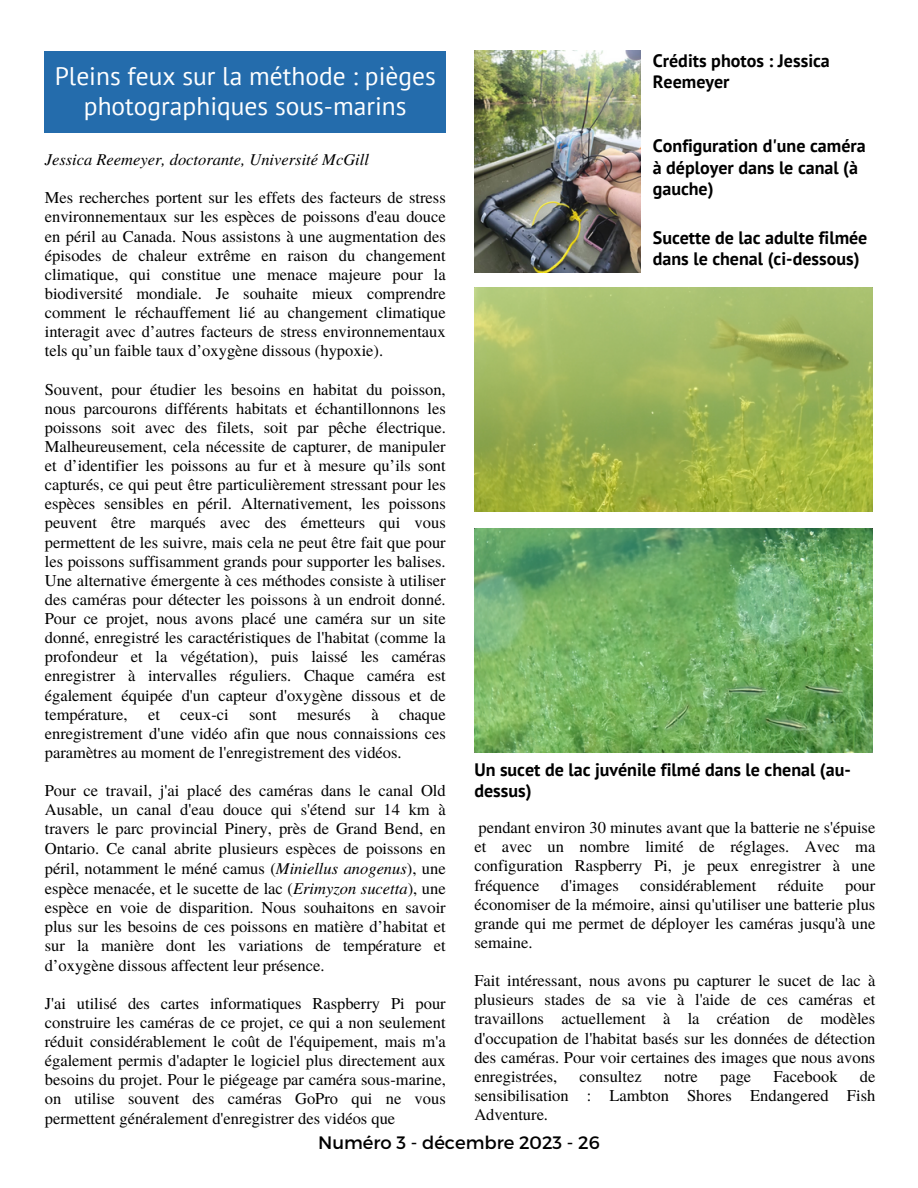
<style>
.page{position:relative;width:918px;height:1188px;background:#fff}
.page>*{position:absolute;margin:0;border:0;box-sizing:border-box;transform-origin:0 0}
.t1{font:25.5px/30.3px "PT Sans";color:#fff;text-align:center}
.t2{font:700 18px/21.3px "PT Sans";color:#000}
.t3{font:18px "Montserrat";color:#000}
.t4{font:16.5px/19.2px "Te X Gyre Termes";color:#000;text-align:justify}
.t5{font:italic 16.5px "Te X Gyre Termes";color:#000}
.s1{font-style:italic}
</style>
<div class="page">
<div style="left:45px;top:51px;width:401px;height:82px;background:#246cac"></div>
<img style="left:474px;top:51px;width:167px;height:222px">
<img style="left:474px;top:288px;width:399px;height:224px">
<img style="left:474px;top:529px;width:399px;height:224px">
<p class="t1" style="left:55px;top:60px;width:383px">Pleins feux sur la méthode : pièges photographiques sous-marins</p>
<p class="t5" style="left:45px;top:147px;width:326px">Jessica Reemeyer, doctorante, Université McGill</p>
<p class="t4" style="left:45px;top:187px;width:402px">Mes recherches portent sur les effets des facteurs de stress environnementaux sur les espèces de poissons d'eau douce en péril au Canada. Nous assistons à une augmentation des épisodes de chaleur extrême en raison du changement climatique, qui constitue une menace majeure pour la biodiversité mondiale. Je souhaite mieux comprendre comment le réchauffement lié au changement climatique interagit avec d’autres facteurs de stress environnementaux tels qu’un faible taux d’oxygène dissous (hypoxie).</p>
<p class="t4" style="left:45px;top:379px;width:402px">Souvent, pour étudier les besoins en habitat du poisson, nous parcourons différents habitats et échantillonnons les poissons soit avec des filets, soit par pêche électrique.<br>Malheureusement, cela nécessite de capturer, de manipuler et d’identifier les poissons au fur et à mesure qu’ils sont capturés, ce qui peut être particulièrement stressant pour les espèces sensibles en péril. Alternativement, les poissons peuvent être marqués avec des émetteurs qui vous permettent de les suivre, mais cela ne peut être fait que pour les poissons suffisamment grands pour supporter les balises.<br>Une alternative émergente à ces méthodes consiste à utiliser des caméras pour détecter les poissons à un endroit donné.<br>Pour ce projet, nous avons placé une caméra sur un site donné, enregistré les caractéristiques de l'habitat (comme la profondeur et la végétation), puis laissé les caméras enregistrer à intervalles réguliers. Chaque caméra est également équipée d'un capteur d'oxygène dissous et de température, et ceux-ci sont mesurés à chaque enregistrement d'une vidéo afin que nous connaissions ces paramètres au moment de l'enregistrement des vidéos.</p>
<p class="t4" style="left:45px;top:780px;width:403px">Pour ce travail, j'ai placé des caméras dans le canal Old Ausable, un canal d'eau douce qui s'étend sur 14 km à travers le parc provincial Pinery, près de Grand Bend, en Ontario. Ce canal abrite plusieurs espèces de poissons en péril, notamment le méné camus (<span class="s1">Miniellus anogenus</span>), une espèce menacée, et le sucette de lac (<span class="s1">Erimyzon sucetta</span>), une espèce en voie de disparition. Nous souhaitons en savoir plus sur les besoins de ces poissons en matière d’habitat et sur la manière dont les variations de température et d’oxygène dissous affectent leur présence.</p>
<p class="t4" style="left:45px;top:993px;width:402px">J'ai utilisé des cartes informatiques Raspberry Pi pour construire les caméras de ce projet, ce qui a non seulement réduit considérablement le coût de l'équipement, mais m'a également permis d'adapter le logiciel plus directement aux besoins du projet. Pour le piégeage par caméra sous-marine, on utilise souvent des caméras GoPro qui ne vous permettent généralement d'enregistrer des vidéos que</p>
<p class="t2" style="left:653px;top:49px;width:179px">Crédits photos : Jessica<br>Reemeyer</p>
<p class="t2" style="left:653px;top:135px;width:214px">Configuration d'une caméra à déployer dans le canal (à gauche)</p>
<p class="t2" style="left:653px;top:226px;width:216px">Sucette de lac adulte filmée dans le chenal (ci-dessous)</p>
<p class="t2" style="left:474px;top:759px;width:378px">Un sucet de lac juvénile filmé dans le chenal (au&shy;dessus)</p>
<p class="t4" style="left:474px;top:817px;width:402px">pendant environ 30 minutes avant que la batterie ne s'épuise et avec un nombre limité de réglages. Avec ma configuration Raspberry Pi, je peux enregistrer à une fréquence</p>
<p class="t4" style="left:561px;top:875px;width:59px">d'images</p>
<p class="t4" style="left:640px;top:875px;width:118px">considérablement</p>
<p class="t4" style="left:778px;top:875px;width:47px">réduite</p>
<p class="t4" style="left:474px;top:875px;width:402px;text-indent:371px">pour économiser de la mémoire, ainsi qu'utiliser une batterie plus grande qui me permet de déployer les caméras jusqu'à une semaine.</p>
<p class="t4" style="left:474px;top:970px;width:402px">Fait intéressant, nous avons pu capturer le sucet de lac à plusieurs stades de sa vie à l'aide de ces caméras et travaillons actuellement à la création de modèles d'occupation de l'habitat basés sur les données de détection des caméras. Pour voir certaines des images que nous avons enregistrées,</p>
<p class="t4" style="left:474px;top:1066px;width:402px;text-indent:385px">de sensibilisation : Lambton Shores Endangered Fish Adventure.</p>
<p class="t4" style="left:579px;top:1066px;width:64px">consultez</p>
<p class="t4" style="left:664px;top:1066px;width:35px">notre</p>
<p class="t4" style="left:720px;top:1066px;width:33px">page</p>
<p class="t4" style="left:773px;top:1066px;width:66px">Facebook</p>
<p class="t3" style="left:318px;top:1131px;width:283px">Numéro 3 - décembre 2023 - 26</p>
</div>
